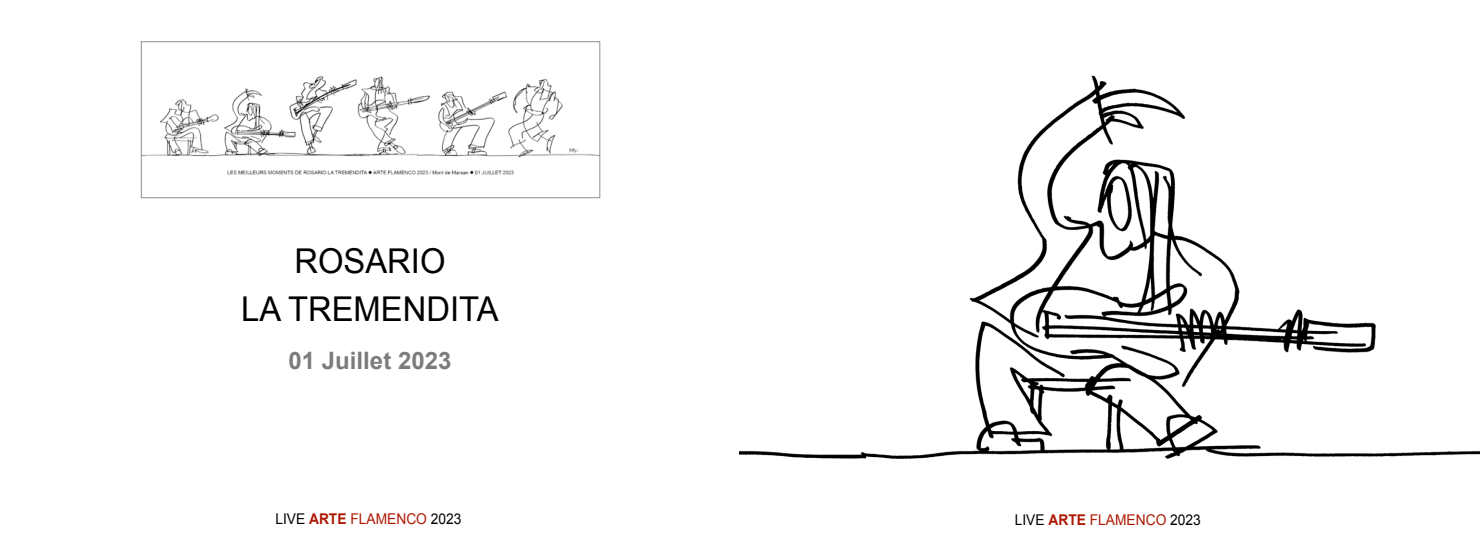
<style>
.page{position:relative;width:1480px;height:550px;background:#fff}
.page>*{position:absolute;margin:0;border:0;box-sizing:border-box;transform-origin:0 0}
.t1{font:34.2px/48px "Arial";color:#000;text-align:center;scale:.96 1}
.t2{font:700 24px "Arial";color:#7c7c7c}
.t3{font:14.8px "Arial";color:#000;scale:.93 1}
.s1{font-weight:700;color:#ad1903}
.s2{color:#ad1903}
</style>
<div class="page">
<img style="left:143px;top:76px;width:455px;height:99px">
<div style="left:141px;top:41px;width:459px;height:157px;border:1px solid #909090"></div>
<img style="left:740px;top:75px;width:740px;height:384px">
<h1 class="t1" style="left:241px;top:237px;width:270px">ROSARIO<br>LA TREMENDITA</h1>
<h2 class="t2" style="left:289px;top:345px;width:164px">01 Juillet 2023</h2>
<p class="t3" style="left:275px;top:509px;width:202px">LIVE <span class="s1">ARTE</span> <span class="s2">FLAMENCO</span> 2023</p>
<p class="t3" style="left:1015px;top:510px;width:202px">LIVE <span class="s1">ARTE</span> <span class="s2">FLAMENCO</span> 2023</p>
</div>
